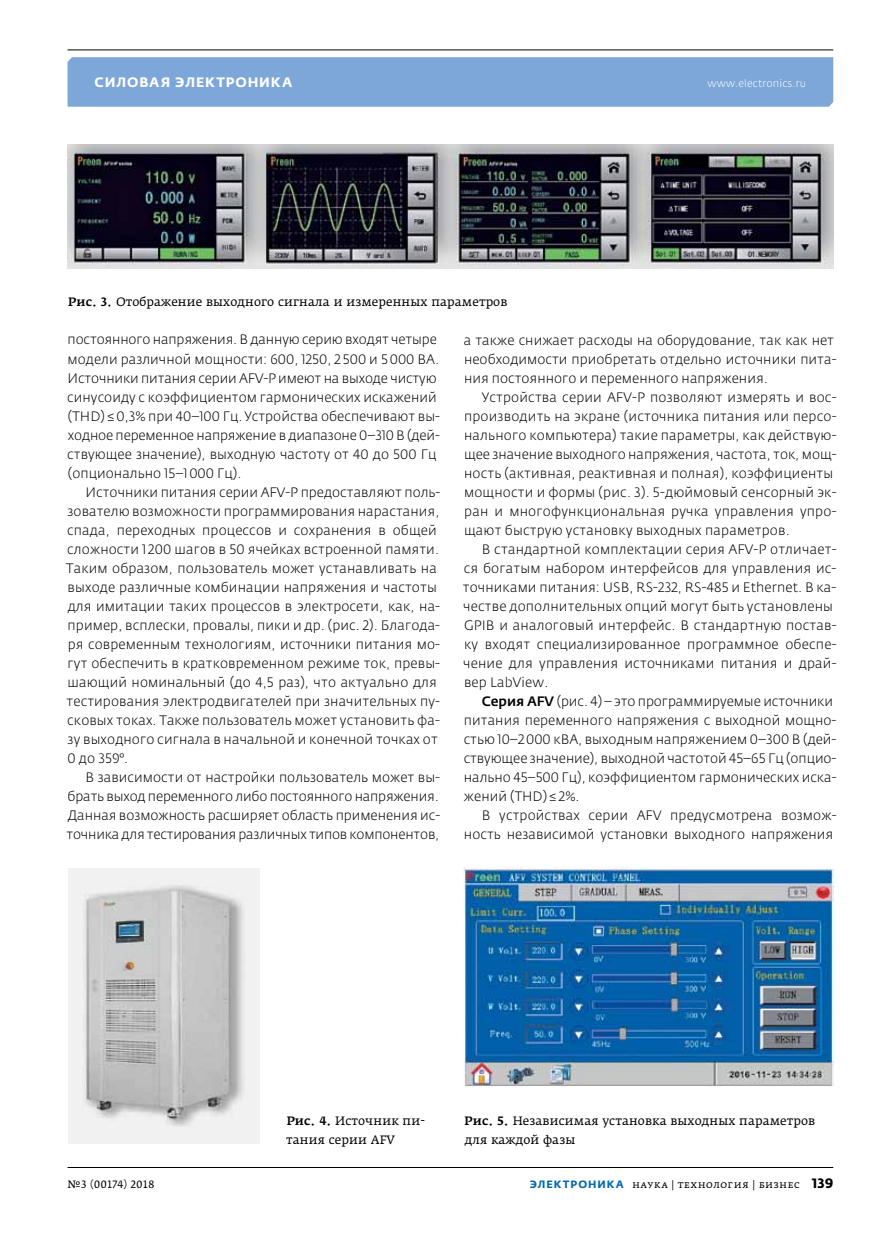
<style>
.page{position:relative;width:881px;height:1234px;background:#fff}
.page>*{position:absolute;margin:0;border:0;box-sizing:border-box;transform-origin:0 0}
.t1{font:300 13.5px/19px "Fedra Sans Pro";letter-spacing:.01em;color:#000}
.t2{font:700 13.5px "Fedra Sans Alt Pro";letter-spacing:.06em;color:#fff}
.t3{font:12px/19px "Fedra Serif A Pro";letter-spacing:.005em;color:#000}
.t4{font:10.5px "Fedra Serif A Pro";letter-spacing:.03em;color:#000}
.t5{font:300 10.5px "Fedra Sans Pro";letter-spacing:.015em;color:#fff}
.s1{font-weight:500}
.s2{font-family:"Fedra Sans Alt Pro";font-weight:700;color:#0068ac}
.s3{font-family:"Fedra Sans Pro";font-weight:700;font-size:13.5px}
</style>
<div class="page">
<div style="left:67px;top:57px;width:765px;height:50px;background:#7da7d8"></div>
<hr style="left:67px;top:49px;width:765px;height:1px;background:#000">
<hr style="left:68px;top:1166px;width:764px;height:1px;background:#000">
<div style="left:68px;top:867px;width:191px;height:276px;background:#f1f1f2"></div>
<img style="left:83px;top:885px;width:160px;height:241px">
<img style="left:464px;top:867px;width:368px;height:219px">
<img style="left:68px;top:145px;width:764px;height:123px">
<p class="t2" style="left:95px;top:74px;width:199px">Силовая электроника</p>
<p class="t5" style="left:707px;top:77px;width:100px">www.electronics.ru</p>
<p class="t3" style="left:68px;top:292px;width:440px"><span class="s1">Рис. 3.</span> Отображение выходного сигнала и измеренных параметров</p>
<p class="t1" style="left:67px;top:330px;width:374px">постоянного напряжения. В данную серию входят четыре модели различной мощности: 600, 1250, 2 500 и 5000 ВА.<br>Источники питания серии AFV-P имеют на выходе чистую синусоиду с коэффициентом гармонических искажений (THD)≤0,3% при 40–100 Гц.Устройства обеспечивают вы&shy;ходное переменное напряжение в диапазоне 0–310 В (дей&shy;ствующее значение), выходную частоту от 40 до 500 Гц (опционально 15–1000 Гц).</p>
<p class="t1" style="left:66px;top:482px;width:375px;text-indent:19px">Источники питания серии AFV-P предоставляют поль&shy;зователю возможности программирования нарастания, спада, переходных процессов и сохранения в общей сложности 1 200 шагов в 50 ячейках встроенной памяти.<br>Таким образом, пользователь может устанавливать на выходе различные комбинации напряжения и частоты для имитации таких процессов в электросети, как, на&shy;пример, всплески, провалы, пики и др. (рис. 2). Благода&shy;ря современным технологиям, источники питания мо&shy;гут обеспечить в кратковременном режиме ток, превы&shy;шающий номинальный (до 4,5 раз), что актуально для тестирования электродвигателей при значительных пу&shy;сковых токах. Также пользователь может установить фа&shy;зу выходного сигнала в начальной и конечной точках от 0 до 359°.</p>
<p class="t1" style="left:66px;top:767px;width:375px;text-align:justify;text-indent:19px">В зависимости от настройки пользователь может вы&shy;брать выход переменного либо постоянного напряжения.<br>Данная возможность расширяет область применения ис&shy;точника для тестирования различных типов компонентов,</p>
<p class="t1" style="left:463px;top:330px;width:374px">а также снижает расходы на оборудование, так как нет необходимости приобретать отдельно источники пита&shy;ния постоянного и переменного напряжения.</p>
<p class="t1" style="left:464px;top:387px;width:374px;text-indent:18px">Устройства серии AFV-P позволяют измерять и вос&shy;производить на экране (источника питания или персо&shy;нального компьютера) такие параметры, как действую&shy;щее значение выходного напряжения, частота, ток, мощ&shy;ность (активная, реактивная и полная), коэффициенты мощности и формы (рис. 3). 5-дюймовый сенсорный эк&shy;ран и многофункциональная ручка управления упро&shy;щают быструю установку выходных параметров.</p>
<p class="t1" style="left:462px;top:539px;width:375px;text-indent:19px">В стандартной комплектации серия AFV-P отличает&shy;ся богатым набором интерфейсов для управления ис&shy;точниками питания: USB, RS‑232, RS‑485 и Ethernet. В ка&shy;честве дополнительных опций могут быть установлены GPIB и аналоговый интерфейс. В стандартную постав&shy;ку входят специализированное программное обеспе&shy;чение для управления источниками питания и драй&shy;вер LabView.</p>
<p class="t1" style="left:463px;top:691px;width:374px;text-indent:18px"><span class="s1">Серия AFV</span> (рис. 4)–это программируемые источники питания переменного напряжения с выходной мощно&shy;стью 10–2000 кВА, выходным напряжением 0–300 В (дей&shy;ствующее значение), выходной частотой 45–65 Гц (опцио&shy;нально 45–500 Гц), коэффициентом гармонических иска&shy;жений (THD)≤2%.</p>
<p class="t1" style="left:464px;top:805px;width:374px;text-align:right">В устройствах серии AFV предусмотрена возмож&shy;ность независимой установки выходного напряжения</p>
<p class="t3" style="left:286px;top:1110px;width:140px"><span class="s1">Рис. 4.</span> Источник пи&shy;тания серии AFV</p>
<p class="t3" style="left:464px;top:1110px;width:352px"><span class="s1">Рис. 5.</span> Независимая установка выходных параметров для каждой фазы</p>
<p class="t4" style="left:67px;top:1177px;width:88px">№3 (00174) 2018</p>
<p class="t4" style="left:529px;top:1177px;width:305px"><span class="s2">ЭЛЕКТРОНИКА</span> наука | технология | бизнес <span class="s3">139</span></p>
</div>
